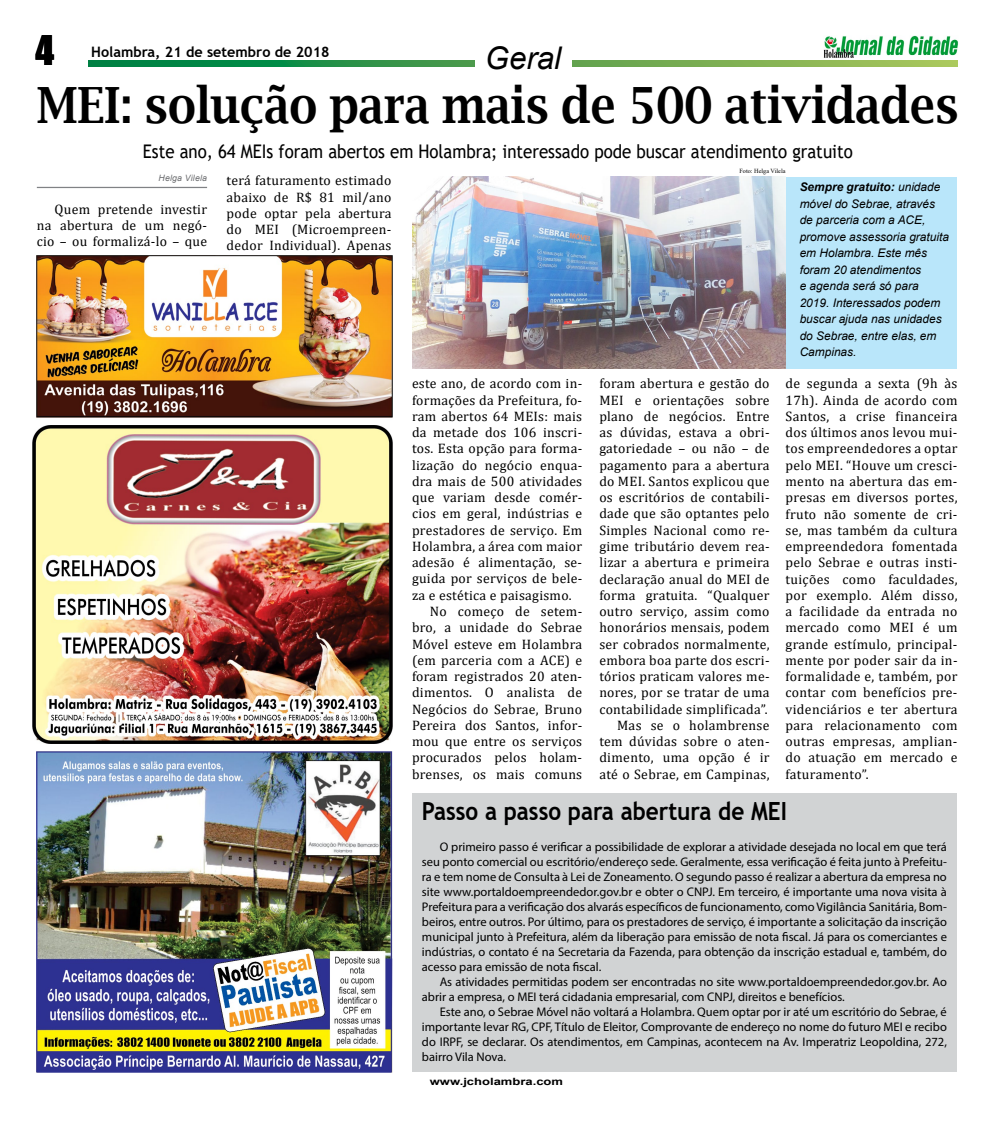
<style>
.page{position:relative;width:993px;height:1124px;background:#fff}
.page>*{position:absolute;margin:0;border:0;box-sizing:border-box;transform-origin:0 0}
.t1{font:600 50px "Lucida Bright";color:#000;scale:.9 1}
.t2{font:37.5px "Impact";color:#000}
.t3{font:italic 31.25px "Arial";color:#000}
.t4{font:700 25px "Trebuchet MS";color:#000;scale:.9 1}
.t5{font:18.75px "Trebuchet MS";color:#000;scale:.9 1}
.t6{font:700 14.38px "Trebuchet MS";color:#000}
.t7{font:13.75px/16.2px "Cambria";letter-spacing:.02em;color:#000;text-align:justify}
.t8{font:12.5px/15px "Myriad Pro";color:#000;text-align:justify}
.t9{font:italic 11.88px/16.5px "Arial";color:#000}
.t10{font:700 10px "Arial";color:#000;scale:1.3 1}
.t11{font:italic 8.75px "Arial";letter-spacing:.02em;color:#6d6e71}
.t12{font:6.25px "Times New Roman";color:#000}
.s1{font-weight:700}
</style>
<div class="page">
<svg style="left:89px;top:60px;width:868px;height:7px;background:#4fa04e"></svg>
<img style="left:823px;top:35px;width:135px;height:23px">
<div style="left:474px;top:40px;width:97px;height:35px;background:#fff"></div>
<div style="left:785px;top:177px;width:171px;height:191px;background:#b9e6fa"></div>
<img style="left:36px;top:751px;width:356px;height:320px">
<img style="left:32px;top:425px;width:360px;height:318px">
<hr style="left:37px;top:187px;width:170px;height:1px;background:#808285">
<div style="left:412px;top:793px;width:544px;height:278px;background:#d1d3d4"></div>
<img style="left:412px;top:176px;width:373px;height:192px">
<img style="left:37px;top:256px;width:356px;height:162px">
<h2 class="t2" style="left:35px;top:21px;width:20px">4</h2>
<p class="t6" style="left:91px;top:43px;width:240px">Holambra, 21 de setembro de 2018</p>
<h3 class="t3" style="left:484px;top:38px;width:78px">Geral</h3>
<h1 class="t1" style="left:37px;top:77px;width:1025px">MEI: solução para mais de 500 atividades</h1>
<h3 class="t5" style="left:143px;top:139px;width:790px">Este ano, 64 MEIs foram abertos em Holambra; interessado pode buscar atendimento gratuito</h3>
<p class="t11" style="left:158px;top:172px;width:50px">Helga Vilela</p>
<p class="t7" style="left:37px;top:201px;width:172px;text-indent:18px">Quem pretende investir na abertura de um negó&shy;cio – ou formalizá-lo – que</p>
<p class="t7" style="left:226px;top:172px;width:166px">terá faturamento estimado abaixo de R$ 81 mil/ano pode optar pela abertura do MEI (Microempreen&shy;dedor Individual). Apenas</p>
<p class="t7" style="left:412px;top:375px;width:172px">este ano, de acordo com in-</p>
<p class="t7" style="left:412px;top:391px;width:172px">formações da Prefeitura, fo-</p>
<p class="t7" style="left:412px;top:408px;width:172px">ram abertos 64 MEIs: mais</p>
<p class="t7" style="left:412px;top:424px;width:172px">da metade dos 106 inscri-</p>
<p class="t7" style="left:412px;top:440px;width:172px">tos. Esta opção para forma-</p>
<p class="t7" style="left:412px;top:456px;width:172px">lização do negócio enqua-</p>
<p class="t7" style="left:412px;top:473px;width:172px">dra mais de 500 atividades</p>
<p class="t7" style="left:412px;top:489px;width:172px">que variam desde comér-</p>
<p class="t7" style="left:412px;top:505px;width:172px">cios em geral, indústrias e</p>
<p class="t7" style="left:412px;top:521px;width:172px">prestadores de serviço. Em</p>
<p class="t7" style="left:412px;top:538px;width:172px">Holambra, a área com maior</p>
<p class="t7" style="left:412px;top:554px;width:172px">adesão é alimentação, se-</p>
<p class="t7" style="left:412px;top:570px;width:172px">guida por serviços de bele-</p>
<p class="t7" style="left:412px;top:586px;width:161px">za e estética e paisagismo.</p>
<p class="t7" style="left:429px;top:603px;width:154px">No começo de setem-</p>
<p class="t7" style="left:412px;top:619px;width:172px">bro, a unidade do Sebrae</p>
<p class="t7" style="left:412px;top:635px;width:172px">Móvel esteve em Holambra</p>
<p class="t7" style="left:412px;top:651px;width:172px">(em parceria com a ACE) e</p>
<p class="t7" style="left:412px;top:668px;width:172px">foram registrados 20 aten-</p>
<p class="t7" style="left:412px;top:684px;width:172px">dimentos. O analista de</p>
<p class="t7" style="left:412px;top:700px;width:172px">Negócios do Sebrae, Bruno</p>
<p class="t7" style="left:412px;top:716px;width:172px">Pereira dos Santos, infor-</p>
<p class="t7" style="left:412px;top:733px;width:172px">mou que entre os serviços</p>
<p class="t7" style="left:412px;top:749px;width:172px">procurados pelos holam-</p>
<p class="t7" style="left:412px;top:765px;width:172px">brenses, os mais comuns</p>
<p class="t12" style="left:739px;top:166px;width:48px">Foto: Helga Vilela</p>
<p class="t9" style="left:799px;top:179px;width:151px"><span class="s1">Sempre gratuito:</span> unidade móvel do Sebrae, através de parceria com a ACE, promove assessoria gratuita em Holambra. Este mês foram 20 atendimentos<br>e agenda será só para<br>2019. Interessados podem buscar ajuda nas unidades do Sebrae, entre elas, em<br>Campinas.</p>
<p class="t7" style="left:599px;top:375px;width:172px;text-align:right">foram abertura e gestão do<br>MEI e orientações sobre plano de negócios. Entre as dúvidas, estava a obri&shy;gatoriedade – ou não – de pagamento para a abertura do MEI. Santos explicou que os escritórios de contabili&shy;dade que são optantes pelo<br>Simples Nacional como re&shy;gime tributário devem rea&shy;lizar a abertura e primeira declaração anual do MEI de forma gratuita. “Qualquer outro serviço, assim como honorários mensais, podem ser cobrados normalmente, embora boa parte dos escri&shy;tórios praticam valores me&shy;nores, por se tratar de uma contabilidade simplificada”.<br>Mas se o holambrense tem dúvidas sobre o aten&shy;dimento, uma opção é ir até o Sebrae, em Campinas,</p>
<p class="t7" style="left:785px;top:375px;width:173px">de segunda a sexta (9h às 17h). Ainda de acordo com Santos, a crise financeira dos últimos anos levou mui&shy;tos empreendedores a optar pelo MEI. “Houve um cresci&shy;mento na abertura das em&shy;presas em diversos portes, fruto não somente de cri&shy;se, mas também da cultura empreendedora fomentada pelo Sebrae e outras insti&shy;tuições como faculdades, por exemplo. Além disso, a facilidade da entrada no mercado como MEI é um grande estímulo, principal&shy;mente por poder sair da in&shy;formalidade e, também, por contar com benefícios pre&shy;videnciários e ter abertura para relacionamento com outras empresas, amplian&shy;do atuação em mercado e faturamento”.</p>
<h3 class="t4" style="left:422px;top:795px;width:407px">Passo a passo para abertura de MEI</h3>
<p class="t8" style="left:422px;top:839px;width:526px;text-indent:18px">O primeiro passo é verificar a possibilidade de explorar a atividade desejada no local em que terá seu ponto comercial ou escritório/endereço sede. Geralmente, essa verificação é feita junto à Prefeitu&shy;ra e tem nome de Consulta à Lei de Zoneamento. O segundo passo é realizar a abertura da empresa no site www.portaldoempreendedor.gov.br e obter o CNPJ. Em terceiro, é importante uma nova visita à Prefeitura para a verificação dos alvarás específicos de funcionamento, como Vigilância Sanitária, Bom&shy;beiros, entre outros. Por último, para os prestadores de serviço, é importante a solicitação da inscrição municipal junto à Prefeitura, além da liberação para emissão de nota fiscal. Já para os comerciantes e indústrias, o contato é na Secretaria da Fazenda, para obtenção da inscrição estadual e, também, do acesso para emissão de nota fiscal.</p>
<p class="t8" style="left:422px;top:974px;width:526px;text-indent:18px">As atividades permitidas podem ser encontradas no site www.portaldoempreendedor.gov.br. Ao abrir a empresa, o MEI terá cidadania empresarial, com CNPJ, direitos e benefícios.</p>
<p class="t8" style="left:422px;top:1004px;width:526px;text-indent:18px">Este ano, o Sebrae Móvel não voltará a Holambra. Quem optar por ir até um escritório do Sebrae, é importante levar RG, CPF, Título de Eleitor, Comprovante de endereço no nome do futuro MEI e recibo do IRPF, se declarar. Os atendimentos, em Campinas, acontecem na Av. Imperatriz Leopoldina, 272, bairro Vila Nova.</p>
<p class="t10" style="left:429px;top:1074px;width:104px">www.jcholambra.com</p>
</div>
